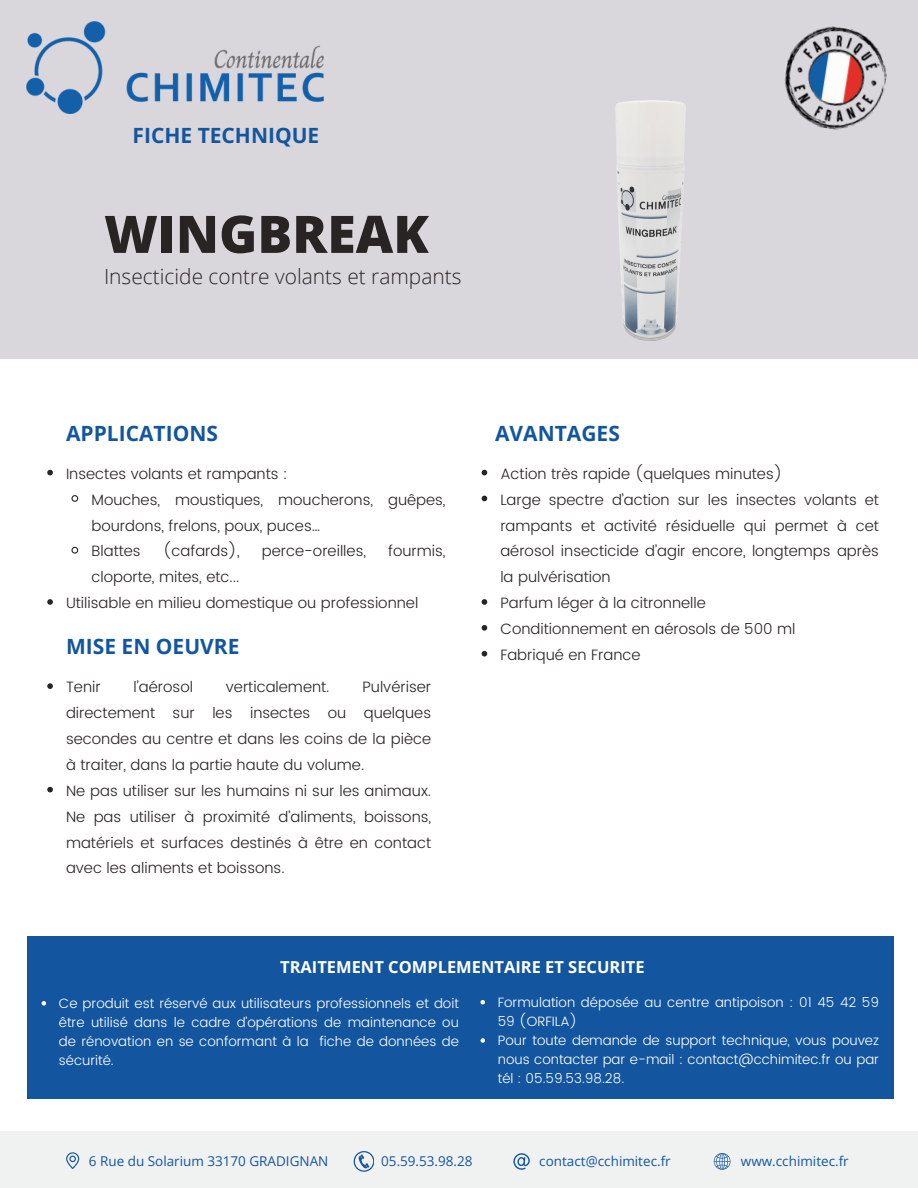
<style>
.page{position:relative;width:918px;height:1188px;background:#fff}
.page>*{position:absolute;margin:0;border:0;box-sizing:border-box;transform-origin:0 0}
.t1{font:800 51.75px "Open Sans";color:#292424}
.t2{font:300 21px "Open Sans";color:#292424}
.t3{font:700 21px "Open Sans";color:#13569f}
.t4{font:700 21px "Open Sans";color:#13569e}
.t5{font:700 16.5px "Open Sans";color:#fff}
.t6{font:300 15px/25.8px "Poppins";color:#292424;text-align:justify}
.t7{font:300 13.5px/19.2px "Poppins";color:#fff;text-align:justify}
.t8{font:13.5px "Open Sans";color:#13569f}
</style>
<div class="page">
<div style="left:0;top:1131px;width:918px;height:57px;background:#f0f1f1"></div>
<div style="left:0;top:0;width:918px;height:358px;background:#d9d7dc"></div>
<img style="left:784px;top:26px;width:103px;height:104px">
<img style="left:27px;top:21px;width:297px;height:93px">
<svg style="left:354px;top:1151px;width:20px;height:20px"></svg>
<svg style="left:66px;top:1152px;width:13px;height:17px"></svg>
<svg style="left:714px;top:1153px;width:16px;height:17px"></svg>
<svg style="left:513px;top:1153px;width:17px;height:17px"></svg>
<div style="left:27px;top:936px;width:866px;height:163px;background:#13569f"></div>
<img style="left:615px;top:101px;width:71px;height:239px">
<svg style="left:482px;top:470px;width:5px;height:5px"></svg>
<svg style="left:482px;top:496px;width:5px;height:5px"></svg>
<svg style="left:482px;top:599px;width:5px;height:6px"></svg>
<svg style="left:482px;top:625px;width:5px;height:6px"></svg>
<svg style="left:482px;top:651px;width:5px;height:6px"></svg>
<svg style="left:47px;top:683px;width:6px;height:6px"></svg>
<svg style="left:47px;top:787px;width:6px;height:5px"></svg>
<svg style="left:47px;top:470px;width:6px;height:5px"></svg>
<svg style="left:71px;top:495px;width:8px;height:7px"></svg>
<svg style="left:71px;top:546px;width:8px;height:8px"></svg>
<svg style="left:47px;top:599px;width:6px;height:6px"></svg>
<svg style="left:480px;top:1000px;width:5px;height:4px"></svg>
<svg style="left:480px;top:1038px;width:5px;height:5px"></svg>
<svg style="left:42px;top:1001px;width:4px;height:5px"></svg>
<p class="t4" style="left:133px;top:121px;width:188px">FICHE TECHNIQUE</p>
<p class="t1" style="left:104px;top:198px;width:326px">WINGBREAK</p>
<p class="t2" style="left:104px;top:261px;width:359px">Insecticide contre volants et rampants</p>
<h2 class="t3" style="left:66px;top:418px;width:153px">APPLICATIONS</h2>
<p class="t6" style="left:66px;top:461px;width:223px">Insectes volants et rampants :</p>
<p class="t6" style="left:92px;top:487px;width:356px">Mouches, moustiques, moucherons, guêpes, bourdons, frelons, poux, puces…</p>
<h2 class="t6" style="left:92px;top:538px;width:51px">Blattes</h2>
<h2 class="t6" style="left:163px;top:538px;width:78px">(cafards),</h2>
<h2 class="t6" style="left:262px;top:538px;width:106px">perce-oreilles,</h2>
<h2 class="t6" style="left:388px;top:538px;width:59px">fourmis,</h2>
<h2 class="t6" style="left:92px;top:564px;width:149px">cloporte, mites, etc...</h2>
<p class="t6" style="left:66px;top:590px;width:354px">Utilisable en milieu domestique ou professionnel</p>
<p class="t3" style="left:66px;top:632px;width:175px">MISE EN OEUVRE</p>
<p class="t6" style="left:66px;top:674px;width:367px;text-indent:296px">Pulvériser directement sur les insectes ou quelques secondes au centre et dans les coins de la pièce à traiter, dans la partie haute du volume.</p>
<p class="t6" style="left:66px;top:778px;width:367px">Ne pas utiliser sur les humains ni sur les animaux.<br>Ne pas utiliser à proximité d’aliments, boissons, matériels et surfaces destinés à être en contact avec les aliments et boissons.</p>
<p class="t6" style="left:66px;top:674px;width:36px">Tenir</p>
<p class="t6" style="left:134px;top:674px;width:61px">l’aérosol</p>
<p class="t6" style="left:226px;top:674px;width:105px">verticalement.</p>
<p class="t3" style="left:495px;top:418px;width:126px">AVANTAGES</p>
<h1 class="t6" style="left:500px;top:461px;width:284px">Action très rapide (quelques minutes)</h1>
<h3 class="t6" style="left:500px;top:487px;width:380px">Large spectre d’action sur les insectes volants et rampants et activité résiduelle qui permet à cet aérosol insecticide d’agir encore, longtemps après la pulvérisation</h3>
<p class="t6" style="left:500px;top:590px;width:207px">Parfum léger à la citronnelle</p>
<h2 class="t6" style="left:500px;top:616px;width:297px">Conditionnement en aérosols de 500 ml</h2>
<p class="t6" style="left:500px;top:642px;width:142px">Fabriqué en France</p>
<p class="t5" style="left:280px;top:955px;width:366px">TRAITEMENT COMPLEMENTAIRE ET SECURITE</p>
<h4 class="t7" style="left:59px;top:994px;width:402px">Ce produit est réservé aux utilisateurs professionnels et doit être utilisé dans le cadre d’opérations de maintenance ou de rénovation en se conformant à la fiche de données de sécurité.</h4>
<p class="t7" style="left:498px;top:992px;width:383px">Formulation déposée au centre antipoison : 01 45 42 59<br>59 (ORFILA)</p>
<p class="t7" style="left:498px;top:1031px;width:383px">Pour toute demande de support technique, vous pouvez nous contacter par e-mail : contact@cchimitec.fr ou par tél : 05.59.53.98.28.</p>
<p class="t8" style="left:89px;top:1152px;width:241px">6 Rue du Solarium 33170 GRADIGNAN</p>
<p class="t8" style="left:381px;top:1152px;width:93px">05.59.53.98.28</p>
<p class="t8" style="left:539px;top:1152px;width:133px">contact@cchimitec.fr</p>
<p class="t8" style="left:741px;top:1152px;width:109px">www.cchimitec.fr</p>
</div>
